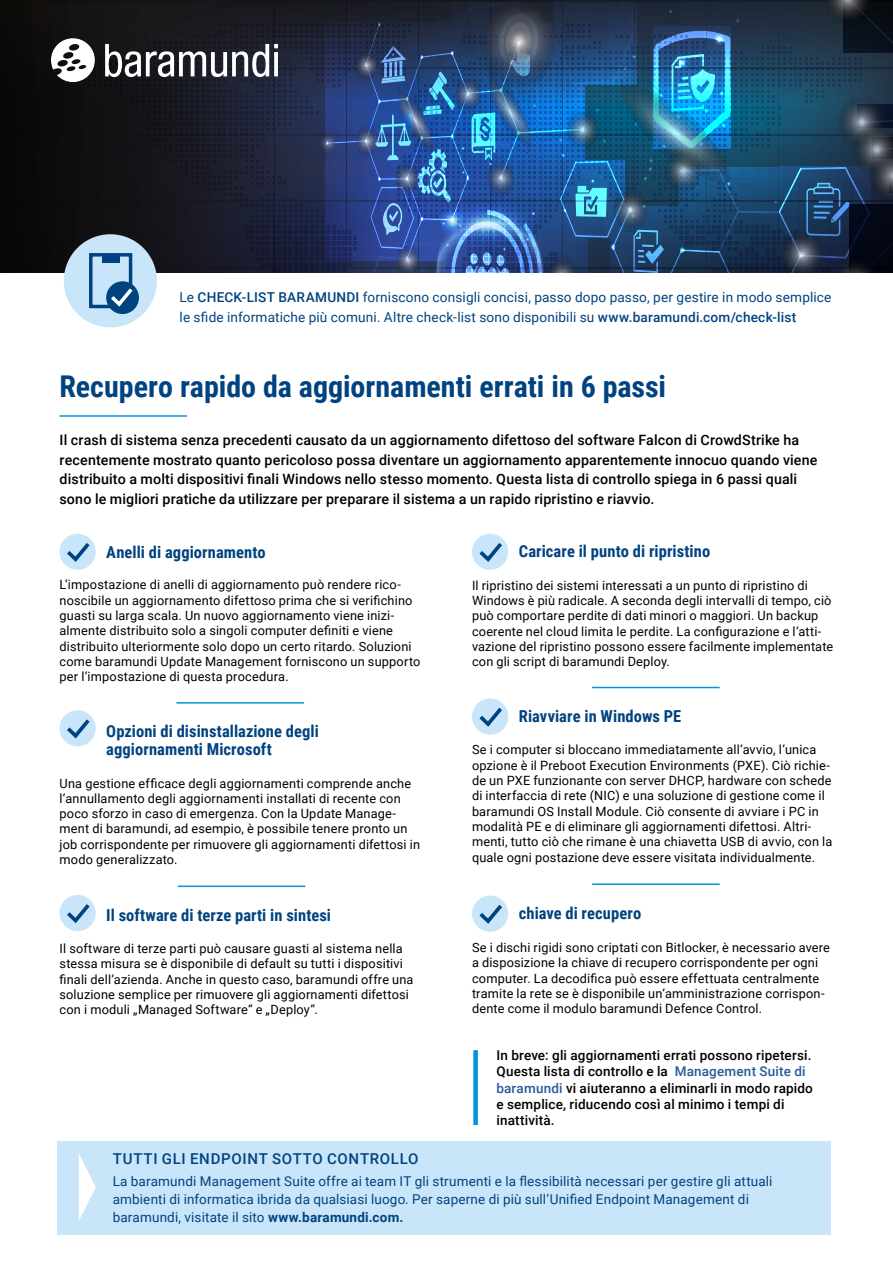
<style>
.page{position:relative;width:893px;height:1263px;background:#fff}
.page>*{position:absolute;margin:0;border:0;box-sizing:border-box;transform-origin:0 0}
.t1{font:700 30px "Roboto Condensed";color:#004380}
.t2{font:700 16.5px/18px "Roboto Condensed";letter-spacing:.005em;color:#004380}
.t3{font:500 15px "Roboto";letter-spacing:.045em;color:#004380}
.t4{font:500 14.25px/19.5px "Roboto";letter-spacing:.01em;color:#000}
.t5{font:13.65px/19.6px "Roboto";letter-spacing:.01em;color:#004380}
.t6{font:13.5px/18px "Roboto";letter-spacing:.01em;color:#004380}
.t7{font:500 13.5px/16.2px "Roboto";letter-spacing:.015em;color:#000}
.t8{font:12.75px/15.3px "Roboto";letter-spacing:.015em;color:#000}
.s1{font-weight:500}
.s2{color:#275b9b}
.s3{font-weight:700}
</style>
<div class="page">
<div style="left:57px;top:1141px;width:774px;height:93px;background:#c9e5f9"></div>
<div style="left:64px;top:234px;width:93px;height:93px;background:#c9e5f9;border-radius:50%"></div>
<div style="left:89px;top:253px;width:43px;height:55px;border:3px solid #004380"></div>
<div style="left:106px;top:281px;width:33px;height:33px;background:#004380;border-radius:50%"></div>
<svg style="left:107px;top:285px;width:29px;height:24px"></svg>
<img style="left:12px;top:0;width:881px;height:272px">
<hr style="left:60px;top:415px;width:127px;height:2px;background:#0095db">
<svg style="left:79px;top:1154px;width:17px;height:66px"></svg>
<hr style="left:176px;top:702px;width:128px;height:2px;background:#0095db">
<hr style="left:178px;top:885px;width:127px;height:2px;background:#0095db">
<hr style="left:592px;top:883px;width:128px;height:2px;background:#0095db">
<div style="left:473px;top:1050px;width:5px;height:75px;background:#0095db"></div>
<div style="left:60px;top:534px;width:36px;height:36px;background:#c9e5f9;border-radius:50%"></div>
<svg style="left:63px;top:539px;width:30px;height:26px"></svg>
<div style="left:60px;top:710px;width:36px;height:36px;background:#c9e5f9;border-radius:50%"></div>
<svg style="left:63px;top:715px;width:30px;height:26px"></svg>
<div style="left:60px;top:895px;width:36px;height:36px;background:#c9e5f9;border-radius:50%"></div>
<svg style="left:63px;top:900px;width:30px;height:26px"></svg>
<div style="left:472px;top:698px;width:36px;height:37px;background:#c9e5f9;border-radius:50%"></div>
<svg style="left:475px;top:704px;width:31px;height:25px"></svg>
<div style="left:472px;top:895px;width:36px;height:37px;background:#c9e5f9;border-radius:50%"></div>
<svg style="left:475px;top:901px;width:31px;height:25px"></svg>
<div style="left:472px;top:534px;width:36px;height:36px;background:#c9e5f9;border-radius:50%"></div>
<svg style="left:475px;top:539px;width:31px;height:26px"></svg>
<hr style="left:592px;top:687px;width:128px;height:1px;background:#0095db">
<p class="t5" style="left:180px;top:287px;width:653px">Le <span class="s1">CHECK-LIST BARAMUNDI</span> forniscono consigli concisi, passo dopo passo, per gestire in modo semplice le sfide informatiche più comuni. Altre check-list sono disponibili su <span class="s1">www.baramundi.com/check-list</span></p>
<h1 class="t1" style="left:60px;top:365px;width:608px">Recupero rapido da aggiornamenti errati in 6 passi</h1>
<p class="t4" style="left:60px;top:430px;width:759px">Il crash di sistema senza precedenti causato da un aggiornamento difettoso del software Falcon di CrowdStrike ha recentemente mostrato quanto pericoloso possa diventare un aggiornamento apparentemente innocuo quando viene distribuito a molti dispositivi finali Windows nello stesso momento. Questa lista di controllo spiega in 6 passi quali sono le migliori pratiche da utilizzare per preparare il sistema a un rapido ripristino e riavvio.</p>
<p class="t2" style="left:106px;top:542px;width:161px">Anelli di aggiornamento</p>
<p class="t8" style="left:60px;top:577px;width:362px">L‘impostazione di anelli di aggiornamento può rendere rico&shy;noscibile un aggiornamento difettoso prima che si verifichino guasti su larga scala. Un nuovo aggiornamento viene inizi&shy;almente distribuito solo a singoli computer definiti e viene distribuito ulteriormente solo dopo un certo ritardo. Soluzioni come baramundi Update Management forniscono un supporto per l‘impostazione di questa procedura.</p>
<p class="t2" style="left:106px;top:722px;width:214px">Opzioni di disinstallazione degli aggiornamenti Microsoft</p>
<p class="t8" style="left:60px;top:775px;width:362px">Una gestione efficace degli aggiornamenti comprende anche l‘annullamento degli aggiornamenti installati di recente con poco sforzo in caso di emergenza. Con la Update Manage&shy;ment di baramundi, ad esempio, è possibile tenere pronto un job corrispondente per rimuovere gli aggiornamenti difettosi in modo generalizzato.</p>
<p class="t2" style="left:519px;top:541px;width:193px">Caricare il punto di ripristino</p>
<p class="t8" style="left:472px;top:577px;width:363px">Il ripristino dei sistemi interessati a un punto di ripristino di Windows è più radicale. A seconda degli intervalli di tempo, ciò può comportare perdite di dati minori o maggiori. Un backup coerente nel cloud limita le perdite. La configurazione e l‘atti&shy;vazione del ripristino possono essere facilmente implementate con gli script di baramundi Deploy.</p>
<p class="t2" style="left:519px;top:706px;width:164px">Riavviare in Windows PE</p>
<p class="t8" style="left:472px;top:742px;width:362px">Se i computer si bloccano immediatamente all‘avvio, l‘unica opzione è il Preboot Execution Environments (PXE). Ciò richie&shy;de un PXE funzionante con server DHCP, hardware con schede di interfaccia di rete (NIC) e una soluzione di gestione come il baramundi OS Install Module. Ciò consente di avviare i PC in modalità PE e di eliminare gli aggiornamenti difettosi. Altri&shy;menti, tutto ciò che rimane è una chiavetta USB di avvio, con la quale ogni postazione deve essere visitata individualmente.</p>
<p class="t2" style="left:106px;top:905px;width:226px">Il software di terze parti in sintesi</p>
<p class="t2" style="left:519px;top:903px;width:124px">chiave di recupero</p>
<p class="t8" style="left:60px;top:940px;width:356px">Il software di terze parti può causare guasti al sistema nella stessa misura se è disponibile di default su tutti i dispositivi finali dell‘azienda. Anche in questo caso, baramundi offre una soluzione semplice per rimuovere gli aggiornamenti difettosi con i moduli „Managed Software“ e „Deploy“.</p>
<p class="t8" style="left:472px;top:939px;width:359px">Se i dischi rigidi sono criptati con Bitlocker, è necessario avere a disposizione la chiave di recupero corrispondente per ogni computer. La decodifica può essere effettuata centralmente tramite la rete se è disponibile un‘amministrazione corrispon&shy;dente come il modulo baramundi Defence Control.</p>
<p class="t7" style="left:496px;top:1047px;width:318px">In breve: gli aggiornamenti errati possono ripetersi.<br>Questa lista di controllo e la <span class="s2">Management Suite di baramundi</span> vi aiuteranno a eliminarli in modo rapido e semplice, riducendo così al minimo i tempi di inattività.</p>
<p class="t3" style="left:113px;top:1148px;width:307px">TUTTI GLI ENDPOINT SOTTO CONTROLLO</p>
<p class="t6" style="left:113px;top:1172px;width:661px">La baramundi Management Suite offre ai team IT gli strumenti e la flessibilità necessari per gestire gli attuali ambienti di informatica ibrida da qualsiasi luogo. Per saperne di più sull’Unified Endpoint Management di baramundi, visitate il sito <span class="s3">www.baramundi.com.</span></p>
</div>
